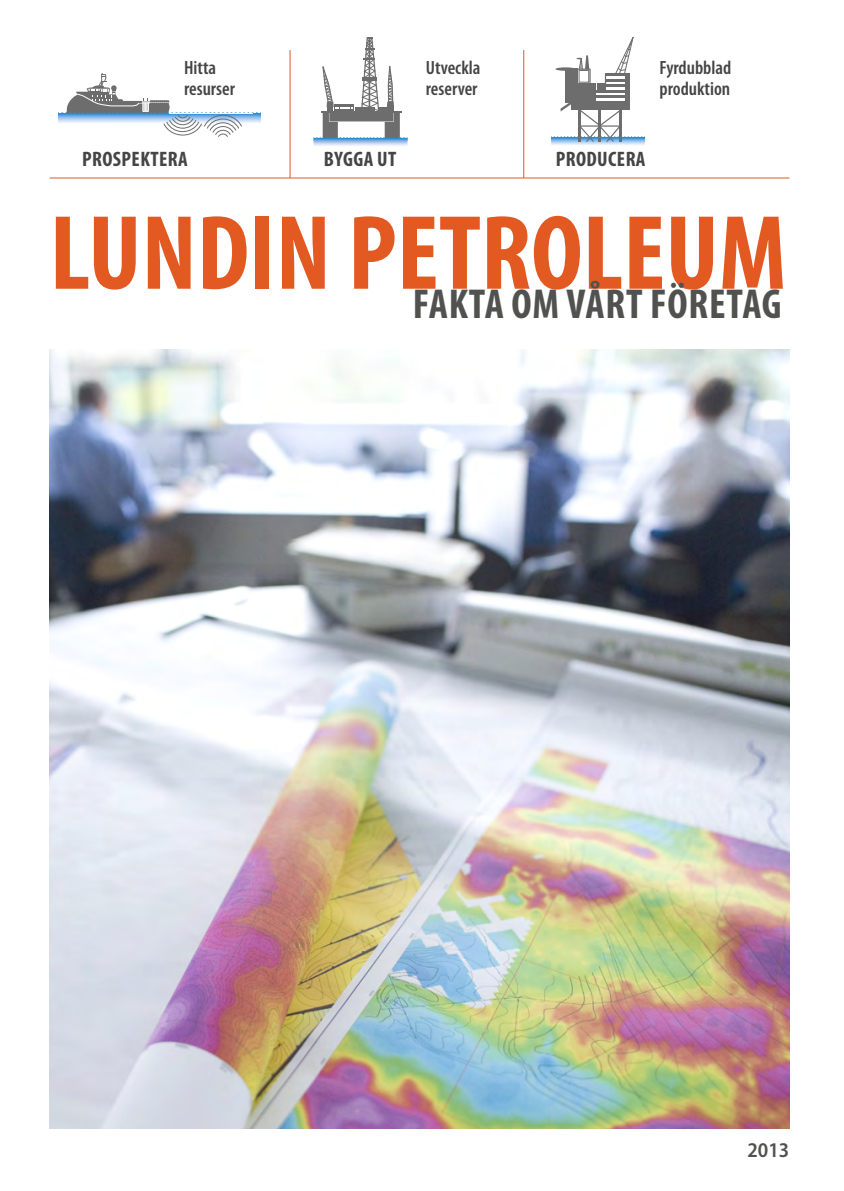
<style>
.page{position:relative;width:844px;height:1191px;background:#fff}
.page>*{position:absolute;margin:0;border:0;box-sizing:border-box;transform-origin:0 0}
.t1{font:700 condensed 106.75px "Myriad Pro";color:#e35922}
.t2{font:700 condensed 42px "Myriad Pro";letter-spacing:.02em;color:#515150}
.t3{font:700 condensed 21px "Myriad Pro";letter-spacing:.02em;color:#454545}
.t4{font:600 semi-condensed 21px "Myriad Pro";color:#515150}
.t5{font:600 condensed 19.25px/21px "Myriad Pro";color:#454545}
</style>
<div class="page">
<img style="left:50px;top:349px;width:739px;height:780px">
<hr style="left:289px;top:50px;width:1px;height:128px;background:#e35922">
<hr style="left:50px;top:177px;width:739px;height:1px;background:#e35922">
<hr style="left:523px;top:50px;width:1px;height:128px;background:#e35922">
<svg style="left:58px;top:73px;width:202px;height:64px"></svg>
<svg style="left:313px;top:37px;width:94px;height:109px"></svg>
<div style="left:571px;top:69px;width:7px;height:41px;background:#6d6d6d"></div>
<hr style="left:625px;top:73px;width:4px;height:37px;background:#6d6d6d">
<hr style="left:605px;top:73px;width:20px;height:3px;background:#6d6d6d">
<hr style="left:605px;top:79px;width:20px;height:2px;background:#6d6d6d">
<hr style="left:605px;top:85px;width:20px;height:2px;background:#6d6d6d">
<hr style="left:594px;top:90px;width:31px;height:2px;background:#6d6d6d">
<hr style="left:595px;top:96px;width:30px;height:2px;background:#6d6d6d">
<div style="left:578px;top:83px;width:18px;height:21px;background:#6d6d6d"></div>
<div style="left:596px;top:83px;width:9px;height:7px;background:#6d6d6d"></div>
<svg style="left:604px;top:74px;width:2px;height:11px"></svg>
<svg style="left:555px;top:67px;width:20px;height:4px"></svg>
<div style="left:565px;top:70px;width:7px;height:32px;background:#6d6d6d"></div>
<svg style="left:615px;top:37px;width:19px;height:39px"></svg>
<svg style="left:576px;top:55px;width:14px;height:28px"></svg>
<svg style="left:551px;top:101px;width:94px;height:44px"></svg>
<p class="t5" style="left:184px;top:58px;width:52px">Hitta resurser</p>
<p class="t5" style="left:426px;top:58px;width:56px">Utveckla reserver</p>
<p class="t5" style="left:659px;top:59px;width:73px">Fyrdubblad produktion</p>
<p class="t3" style="left:82px;top:151px;width:107px">PROSPEKTERA</p>
<p class="t3" style="left:555px;top:151px;width:91px">PRODUCERA</p>
<p class="t3" style="left:324px;top:151px;width:74px">BYGGA UT</p>
<h1 class="t1" style="left:50px;top:215px;width:738px">LUNDIN PETROLEUM</h1>
<h2 class="t2" style="left:413px;top:289px;width:370px">FAKTA OM VÅRT FÖRETAG</h2>
<p class="t4" style="left:747px;top:1141px;width:43px">2013</p>
</div>
